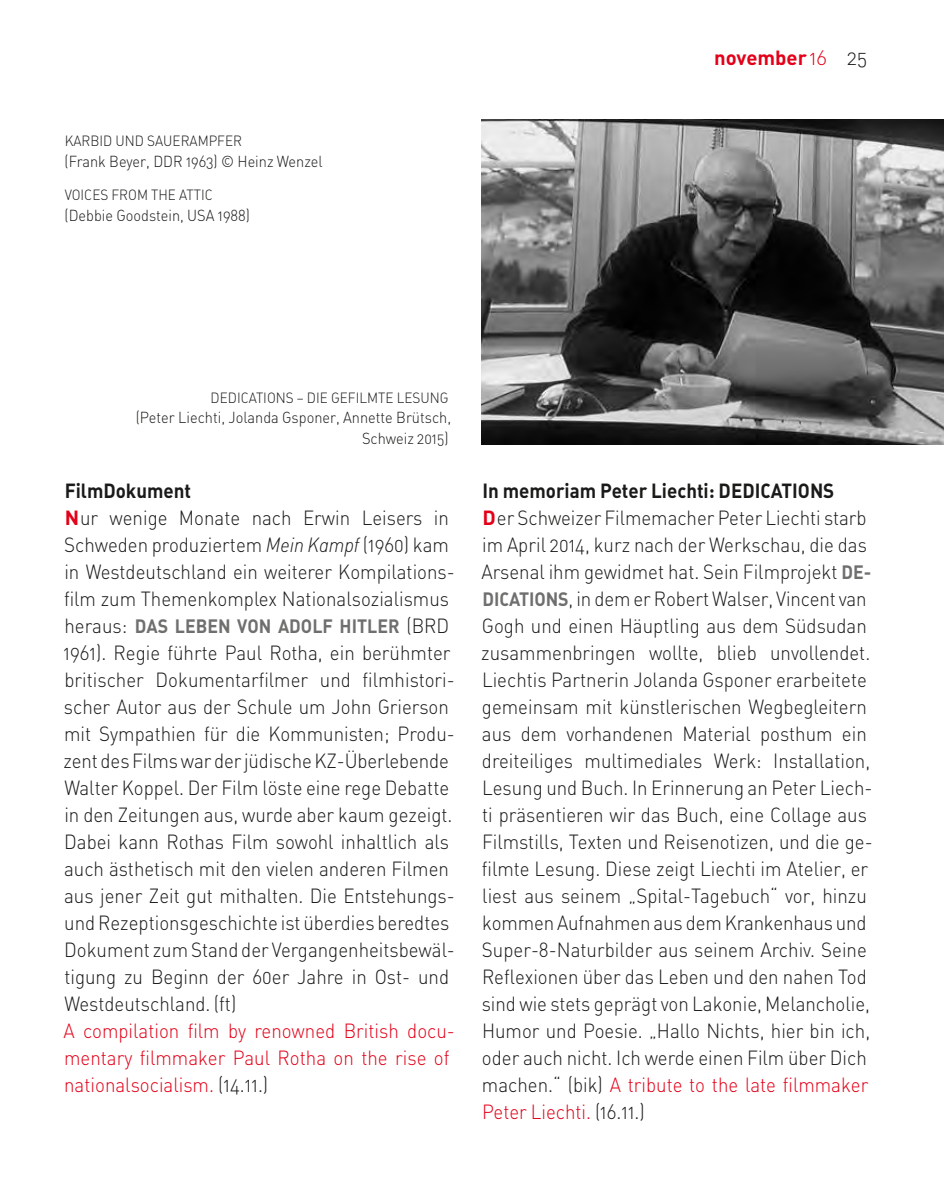
<style>
.page{position:relative;width:944px;height:1200px;background:#fff}
.page>*{position:absolute;margin:0;border:0;box-sizing:border-box;transform-origin:0 0}
.Brot_1{font:20.25px/27px "DIN Light Alternate";color:#1a1a18;scale:.92 1}
.Brot_1_60_70_80{font:20.25px/27px "DIN Light Alternate";color:#1a1a18;scale:.92 1}
.englisch_Brot_2{font:20.25px/27px "DIN Light Alternate";color:#e30018;scale:.92 1}
.Ü_unhierarchisch{font:20.25px "DIN Bold Alternate";color:#1a1a18;scale:.92 1}
.t1{font:20.25px "DIN Bold Alternate";color:#e30018}
.Brot_1_60_70_80-2{font:19.12px "DIN Bold Alternate";color:#6f6f6e;scale:.93 1}
.BU{font:15.75px/20.2px "DIN Light Alternate";color:#1a1a18;text-align:right;scale:.92 1}
.BU-2{font:14.62px "DIN Light Alternate";color:#1a1a18;scale:.92 1}
.s1{font-family:"DIN Light Alternate"}
.s2{font-family:"DIN Light Alternate";color:#1a1a18}
.s3{font-family:"DIN Bold Alternate";color:#e30018}
.s4{font-family:"DIN Light Italic Alt"}
.s5{font-family:"DIN Light Alternate";font-size:20.25px;color:#1a1a18}
.s6{color:#1a1a18}
.s7{font-family:"DIN Bold Alternate";font-size:19.12px;color:#6f6f6e}
.s8{color:#e30018}
</style>
<div class="page">
<img style="left:482px;top:119px;width:462px;height:325px">
<p class="BU-2" style="left:65px;top:131px;width:194px">KARBID UND SAUERAMPFER</p>
<p class="BU" style="left:65px;top:150px;width:282px">(Frank Beyer, DDR 1963) © Heinz Wenzel</p>
<p class="BU-2" style="left:65px;top:185px;width:162px">VOICES FROM THE ATTIC</p>
<p class="BU" style="left:65px;top:204px;width:203px">(Debbie Goodstein, USA 1988)</p>
<p class="t1" style="left:714px;top:44px;width:155px">november <span class="s1">16</span> <span class="s2">25</span></p>
<p class="BU-2" style="left:211px;top:388px;width:260px">DEDICATIONS – DIE GEFILMTE LESUNG</p>
<p class="BU" style="left:136px;top:407px;width:344px">(Peter Liechti, Jolanda Gsponer, Annette Brütsch,<br>Schweiz 2015)</p>
<h1 class="Ü_unhierarchisch" style="left:65px;top:476px;width:139px">FilmDokument</h1>
<p class="Brot_1_60_70_80" style="left:64px;top:503px;width:426px"><span class="s3">N</span>ur wenige Monate nach Erwin Leisers in Schweden produziertem <span class="s4">Mein Kampf</span> (1960) kam in Westdeutschland ein weiterer Kompilations&shy;film zum Themenkomplex Nationalsozialismus</p>
<p class="Brot_1_60_70_80-2" style="left:64px;top:613px;width:415px"><span class="s5">heraus:</span> DAS LEBEN VON ADOLF HITLER <span class="s5">(BRD</span></p>
<p class="Brot_1_60_70_80" style="left:64px;top:638px;width:427px">1961). Regie führte Paul Rotha, ein berühmter britischer Dokumentarfilmer und filmhistori&shy;scher Autor aus der Schule um John Grierson mit Sympathien für die Kommunisten; Produ&shy;zent des Films war der jüdische KZ-Überlebende Walter Koppel. Der Film löste eine rege Debatte in den Zeitungen aus, wurde aber kaum gezeigt.<br>Dabei kann Rothas Film sowohl inhaltlich als auch ästhetisch mit den vielen anderen Filmen aus jener Zeit gut mithalten. Die Entstehungs&shy;und Rezeptionsgeschichte ist überdies beredtes Dokument zum Stand der Vergangenheitsbewäl&shy;tigung zu Beginn der 60er Jahre in Ost- und Westdeutschland. (ft)</p>
<p class="englisch_Brot_2" style="left:64px;top:1016px;width:427px">A compilation film by renowned British docu&shy;mentary filmmaker Paul Rotha on the rise of nationalsocialism. <span class="s6">(14.11.)</span></p>
<h1 class="Ü_unhierarchisch" style="left:482px;top:476px;width:384px">In memoriam Peter Liechti: DEDICATIONS</h1>
<p class="Brot_1" style="left:481px;top:503px;width:427px"><span class="s3">D</span>er Schweizer Filmemacher Peter Liechti starb im April 2014, kurz nach der Werkschau, die das Arsenal ihm gewidmet hat. Sein Filmprojekt <span class="s7">DE-DICATIONS</span>, in dem er Robert Walser, Vincent van Gogh und einen Häuptling aus dem Südsudan zusammenbringen wollte, blieb unvollendet.<br>Liechtis Partnerin Jolanda Gsponer erarbeitete gemeinsam mit künstlerischen Wegbegleitern aus dem vorhandenen Material posthum ein dreiteiliges multimediales Werk: Installation, Lesung und Buch. In Erinnerung an Peter Liech&shy;ti präsentieren wir das Buch, eine Collage aus Filmstills, Texten und Reisenotizen, und die ge&shy;filmte Lesung. Diese zeigt Liechti im Atelier, er liest aus seinem „Spital-Tagebuch“ vor, hinzu kommen Aufnahmen aus dem Krankenhaus und Super-8-Naturbilder aus seinem Archiv. Seine Reflexionen über das Leben und den nahen Tod sind wie stets geprägt von Lakonie, Melancholie, Humor und Poesie. „Hallo Nichts, hier bin ich, oder auch nicht. Ich werde einen Film über Dich machen.“ (bik) <span class="s8">A tribute to the late filmmaker Peter Liechti.</span> (16.11.)</p>
</div>
